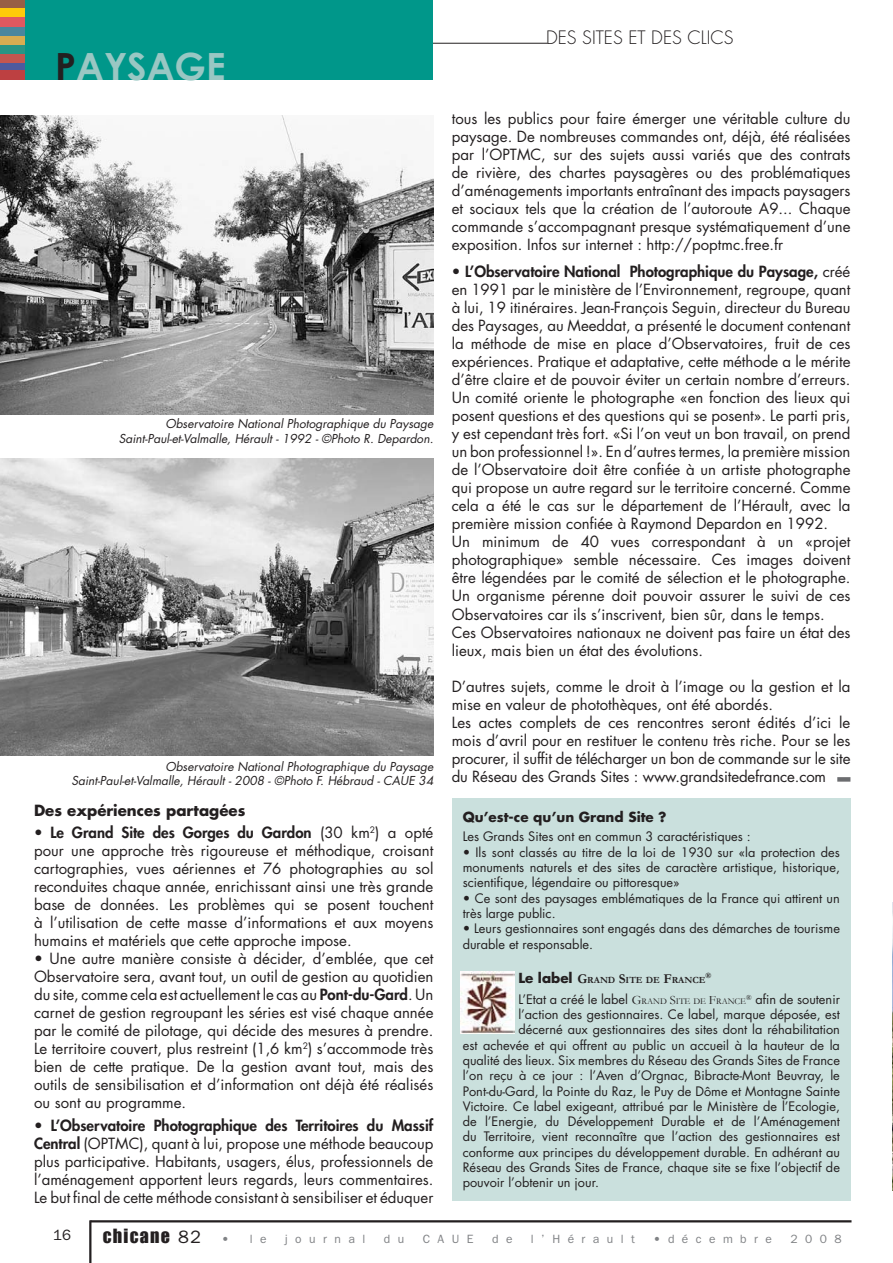
<style>
.page{position:relative;width:893px;height:1263px;background:#fff}
.page>*{position:absolute;margin:0;border:0;box-sizing:border-box;transform-origin:0 0}
.t1{font:700 37.5px "Century Gothic";color:#99c7c3}
.t2{font:300 18px "Futura";color:#231f20}
.t3{font:18px "Impact";letter-spacing:.07em;color:#231f20}
.t4{font:15px/18px "Futura";color:#231f20;text-align:justify}
.t5{font:700 15px "Futura";color:#231f20}
.t6{font:15px "Franklin Gothic";color:#231f20}
.t7{font:700 13.5px "Futura";color:#231f20}
.t8{font:12.75px/15.3px "Futura";color:#231f20}
.t9{font:italic 12px/14.4px "Futura";color:#231f20;text-align:right}
.t10{font:12px "Franklin Gothic";letter-spacing:.62em;color:#808285}
.t11{font:700 9.45px "Garamond";color:#231f20}
.t12{font:700 7.8px "Garamond";color:#231f20}
.s1{color:#231f20}
.s2{font-weight:800}
.s3{font-family:"Futura";font-size:13.5px}
.s4{font-size:13.5px}
.s5{font-family:"Garamond"}
.s6{font-family:"Garamond";font-size:8.85px}
.s7{font-family:"Franklin Gothic"}
.s8{font-family:"Franklin Gothic";font-size:12px;color:#808285}
</style>
<div class="page">
<hr style="left:892px;top:0;width:1px;height:1221px;background:#5f91bd">
<hr style="left:892px;top:1221px;width:1px;height:42px;background:#4d5a9e">
<hr style="left:176px;top:43px;width:372px;height:1px;background:#231f20">
<hr style="left:90px;top:1220px;width:761px;height:2px;background:#231f20">
<hr style="left:89px;top:1220px;width:2px;height:43px;background:#231f20">
<div style="left:0;top:0;width:432px;height:80px;background:#00978a"></div>
<div style="left:0;top:62px;width:25px;height:8px;background:#4d5a9e"></div>
<div style="left:0;top:54px;width:25px;height:8px;background:#c3564f"></div>
<div style="left:0;top:45px;width:25px;height:8px;background:#299584"></div>
<div style="left:0;top:26px;width:25px;height:10px;background:#4b869d"></div>
<div style="left:0;top:36px;width:25px;height:9px;background:#d8ac51"></div>
<div style="left:0;top:17px;width:25px;height:9px;background:#e05860"></div>
<div style="left:0;top:70px;width:25px;height:10px;background:#bd4041"></div>
<div style="left:0;top:8px;width:25px;height:9px;background:#feca0a"></div>
<div style="left:0;top:0;width:25px;height:8px;background:#985f45"></div>
<div style="left:837px;top:777px;width:13px;height:5px;background:#6c6d70"></div>
<div style="left:452px;top:798px;width:398px;height:403px;background:#cae0dd"></div>
<img style="left:0;top:116px;width:433px;height:298px">
<img style="left:0;top:459px;width:433px;height:297px">
<img style="left:461px;top:972px;width:53px;height:62px">
<img style="left:892px;top:902px;width:1px;height:289px">
<h1 class="t1" style="left:55px;top:42px;width:172px"><span class="s1">P</span>AYSAGE</h1>
<p class="t9" style="left:119px;top:417px;width:316px">Observatoire National Photographique du Paysage<br>Saint-Paul-et-Valmalle, Hérault - 1992 - ©Photo R. Depardon.</p>
<p class="t9" style="left:71px;top:760px;width:363px">Observatoire National Photographique du Paysage<br>Saint-Paul-et-Valmalle, Hérault - 2008 - ©Photo F. Hébraud - CAUE 34</p>
<p class="t5" style="left:34px;top:803px;width:213px">Des expériences partagées</p>
<p class="t4" style="left:34px;top:825px;width:401px"><span class="s2">• Le Grand Site des Gorges du Gardon</span> (30 km<sup>2</sup>) a opté pour une approche très rigoureuse et méthodique, croisant cartographies, vues aériennes et 76 photographies au sol reconduites chaque année, enrichissant ainsi une très grande base de données. Les problèmes qui se posent touchent à l’utilisation de cette masse d’informations et aux moyens humains et matériels que cette approche impose.</p>
<p class="t4" style="left:34px;top:951px;width:401px">• Une autre manière consiste à décider, d’emblée, que cet Observatoire sera, avant tout, un outil de gestion au quotidien du site, comme cela est actuellement le cas au <span class="s2">Pont-du-Gard</span>. Un carnet de gestion regroupant les séries est visé chaque année par le comité de pilotage, qui décide des mesures à prendre.<br>Le territoire couvert, plus restreint (1,6 km<sup>2</sup>) s’accommode très bien de cette pratique. De la gestion avant tout, mais des outils de sensibilisation et d’information ont déjà été réalisés ou sont au programme.</p>
<p class="t4" style="left:34px;top:1117px;width:401px"><span class="s2">• L’Observatoire Photographique des Territoires du Massif Central</span> (OPTMC), quant à lui, propose une méthode beaucoup plus participative. Habitants, usagers, élus, professionnels de l’aménagement apportent leurs regards, leurs commentaires.<br>Le but final de cette méthode consistant à sensibiliser et éduquer</p>
<p class="t2" style="left:546px;top:29px;width:189px">DES SITES ET DES CLICS</p>
<p class="t4" style="left:452px;top:111px;width:400px">tous les publics pour faire émerger une véritable culture du paysage. De nombreuses commandes ont, déjà, été réalisées par l’OPTMC, sur des sujets aussi variés que des contrats de rivière, des chartes paysagères ou des problématiques d’aménagements importants entraînant des impacts paysagers et sociaux tels que la création de l’autoroute A9... Chaque commande s’accompagnant presque systématiquement d’une exposition. Infos sur internet : http://poptmc.free.fr</p>
<p class="t4" style="left:452px;top:264px;width:400px;text-align:left"><span class="s2">• L’Observatoire National Photographique du Paysage,</span> créé en 1991 par le ministère de l’Environnement, regroupe, quant à lui, 19 itinéraires. Jean-François Seguin, directeur du Bureau des Paysages, au Meeddat, a présenté le document contenant la méthode de mise en place d’Observatoires, fruit de ces expériences. Pratique et adaptative, cette méthode a le mérite d’être claire et de pouvoir éviter un certain nombre d’erreurs.<br>Un comité oriente le photographe «en fonction des lieux qui posent questions et des questions qui se posent». Le parti pris, y est cependant très fort. «Si l’on veut un bon travail, on prend un bon professionnel !». En d’autres termes, la première mission de l’Observatoire doit être confiée à un artiste photographe qui propose un autre regard sur le territoire concerné. Comme cela a été le cas sur le département de l’Hérault, avec la première mission confiée à Raymond Depardon en 1992.<br>Un minimum de 40 vues correspondant à un «projet photographique» semble nécessaire. Ces images doivent être légendées par le comité de sélection et le photographe.<br>Un organisme pérenne doit pouvoir assurer le suivi de ces Observatoires car ils s’inscrivent, bien sûr, dans le temps.<br>Ces Observatoires nationaux ne doivent pas faire un état des lieux, mais bien un état des évolutions.</p>
<p class="t4" style="left:452px;top:678px;width:400px;text-align:left">D’autres sujets, comme le droit à l’image ou la gestion et la mise en valeur de photothèques, ont été abordés.<br>Les actes complets de ces rencontres seront édités d’ici le mois d’avril pour en restituer le contenu très riche. Pour se les procurer, il suffit de télécharger un bon de commande sur le site du Réseau des Grands Sites : www.grandsitedefrance.com</p>
<p class="t7" style="left:463px;top:810px;width:205px">Qu’est-ce qu’un Grand Site ?</p>
<p class="t8" style="left:463px;top:830px;width:290px">Les Grands Sites ont en commun 3 caractéristiques :</p>
<p class="t8" style="left:463px;top:845px;width:379px;text-align:justify">• Ils sont classés au titre de la loi de 1930 sur «la protection des monuments naturels et des sites de caractère artistique, historique, scientifique, légendaire ou pittoresque»</p>
<p class="t8" style="left:463px;top:891px;width:379px">• Ce sont des paysages emblématiques de la France qui attirent un très large public.</p>
<p class="t8" style="left:463px;top:922px;width:379px">• Leurs gestionnaires sont engagés dans des démarches de tourisme durable et responsable.</p>
<p class="t11" style="left:518px;top:974px;width:189px"><span class="s3">Le label</span> <span class="s4">G</span>RAND <span class="s4">S</span>ITE DE <span class="s4">F</span>RANCE</p>
<p class="t12" style="left:705px;top:971px;width:7px">®</p>
<p class="t8" style="left:518px;top:992px;width:323px">L’Etat a créé le label <span class="s5">G</span><span class="s6">RAND</span> <span class="s5">S</span><span class="s6">ITE DE</span> <span class="s5">F</span><span class="s6">RANCE</span><sup>®</sup> afin de soutenir</p>
<p class="t8" style="left:518px;top:1008px;width:323px">l’action des gestionnaires. Ce label, marque déposée, est</p>
<p class="t8" style="left:518px;top:1023px;width:323px">décerné aux gestionnaires des sites dont la réhabilitation</p>
<p class="t8" style="left:463px;top:1038px;width:379px">est achevée et qui offrent au public un accueil à la hauteur de la</p>
<p class="t8" style="left:463px;top:1054px;width:379px">qualité des lieux. Six membres du Réseau des Grands Sites de France</p>
<p class="t8" style="left:463px;top:1069px;width:379px">l’on reçu à ce jour : l’Aven d’Orgnac, Bibracte-Mont Beuvray, le</p>
<p class="t8" style="left:463px;top:1084px;width:379px">Pont-du-Gard, la Pointe du Raz, le Puy de Dôme et Montagne Sainte</p>
<p class="t8" style="left:463px;top:1099px;width:379px">Victoire. Ce label exigeant, attribué par le Ministère de l’Ecologie,</p>
<p class="t8" style="left:463px;top:1115px;width:379px">de l’Energie, du Développement Durable et de l’Aménagement</p>
<p class="t8" style="left:463px;top:1130px;width:379px">du Territoire, vient reconnaître que l’action des gestionnaires est</p>
<p class="t8" style="left:463px;top:1145px;width:379px">conforme aux principes du développement durable. En adhérant au</p>
<p class="t8" style="left:463px;top:1161px;width:379px">Réseau des Grands Sites de France, chaque site se fixe l’objectif de</p>
<p class="t8" style="left:463px;top:1176px;width:138px">pouvoir l’obtenir un jour.</p>
<p class="t6" style="left:53px;top:1230px;width:19px">16</p>
<p class="t3" style="left:103px;top:1224px;width:128px">chicane <span class="s7">82</span> <span class="s8">•</span></p>
<p class="t10" style="left:250px;top:1234px;width:18px">l e</p>
<p class="t10" style="left:285px;top:1234px;width:82px">journal</p>
<p class="t10" style="left:384px;top:1234px;width:22px">d u</p>
<p class="t10" style="left:423px;top:1234px;width:52px">CAUE</p>
<p class="t10" style="left:492px;top:1234px;width:22px">d e</p>
<p class="t10" style="left:531px;top:1234px;width:105px">l’Hérault</p>
<p class="t10" style="left:653px;top:1234px;width:120px">•décembre</p>
<p class="t10" style="left:791px;top:1234px;width:53px">2008</p>
</div>
